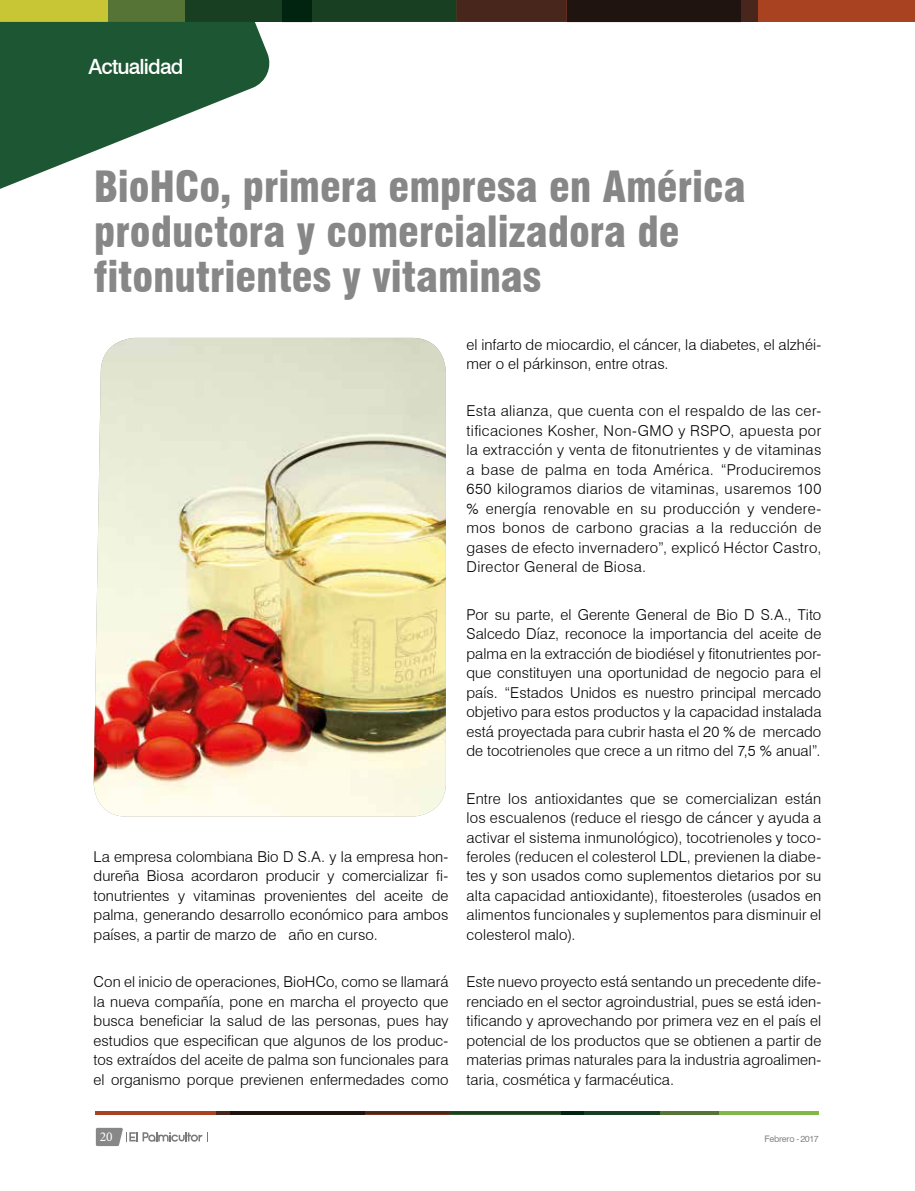
<style>
.page{position:relative;width:915px;height:1191px;background:#fff}
.page>*{position:absolute;margin:0;border:0;box-sizing:border-box;transform-origin:0 0}
.t1{font:900 condensed 42px/45px "Swiss 721 BT";letter-spacing:-.005em;color:#878787}
.t2{font:500 21px "Swiss 721 BT";letter-spacing:-.04em;color:#fff}
.t3{font:300 15px/19.5px "Swiss 721 BT";letter-spacing:.005em;color:#000;text-align:justify}
.t4{font:13.5px "Minion Pro";color:#fff}
.t5{font:9px "Swiss 721 BT";letter-spacing:-.025em;color:#878787}
</style>
<div class="page">
<hr style="left:464px;top:1111px;width:354px;height:3px;background:#82b845">
<hr style="left:364px;top:1111px;width:354px;height:3px;background:#567435">
<hr style="left:95px;top:1111px;width:354px;height:3px;background:#a94220">
<svg style="left:364px;top:1111px;width:197px;height:3px"></svg>
<hr style="left:583px;top:1111px;width:76px;height:3px;background:#183f21">
<hr style="left:561px;top:1111px;width:22px;height:3px;background:#00240f">
<hr style="left:216px;top:1111px;width:14px;height:3px;background:#48261b">
<hr style="left:230px;top:1111px;width:134px;height:3px;background:#1f140f">
<svg style="left:96px;top:1127px;width:112px;height:19px"></svg>
<div style="left:0;top:0;width:437px;height:22px;background:#c8c635"></div>
<div style="left:108px;top:0;width:458px;height:22px;background:#567435"></div>
<div style="left:456px;top:0;width:458px;height:22px;background:#a94220"></div>
<svg style="left:311px;top:0;width:255px;height:22px;background:#2c341e"></svg>
<div style="left:185px;top:0;width:97px;height:22px;background:#183f21"></div>
<div style="left:282px;top:0;width:29px;height:22px;background:#00240f"></div>
<div style="left:740px;top:0;width:17px;height:22px;background:#48261b"></div>
<div style="left:566px;top:0;width:174px;height:22px;background:#1f140f"></div>
<img style="left:93px;top:338px;width:353px;height:478px">
<svg style="left:0;top:22px;width:270px;height:167px;fill:#1d5632"></svg>
<h2 class="t2" style="left:89px;top:54px;width:96px">Actualidad</h2>
<h1 class="t1" style="left:94px;top:164px;width:653px">BioHCo, primera empresa en América productora y comercializadora de fitonutrientes y vitaminas</h1>
<p class="t3" style="left:94px;top:846px;width:356px">La empresa colombiana Bio D S.A. y la empresa hon&shy;dureña Biosa acordaron producir y comercializar fi&shy;tonutrientes y vitaminas provenientes del aceite de palma, generando desarrollo económico para ambos países, a partir de marzo de año en curso.</p>
<p class="t3" style="left:94px;top:972px;width:356px">Con el inicio de operaciones, BioHCo, como se llamará la nueva compañía, pone en marcha el proyecto que busca beneficiar la salud de las personas, pues hay estudios que especifican que algunos de los produc&shy;tos extraídos del aceite de palma son funcionales para el organismo porque previenen enfermedades como</p>
<p class="t3" style="left:466px;top:334px;width:356px">el infarto de miocardio, el cáncer, la diabetes, el alzhéi&shy;mer o el párkinson, entre otras.</p>
<p class="t3" style="left:466px;top:401px;width:356px">Esta alianza, que cuenta con el respaldo de las cer&shy;tificaciones Kosher, Non-GMO y RSPO, apuesta por la extracción y venta de fitonutrientes y de vitaminas a base de palma en toda América. “Produciremos 650 kilogramos diarios de vitaminas, usaremos 100 % energía renovable en su producción y vendere&shy;mos bonos de carbono gracias a la reducción de gases de efecto invernadero”, explicó Héctor Castro, Director General de Biosa.</p>
<p class="t3" style="left:466px;top:604px;width:356px">Por su parte, el Gerente General de Bio D S.A., Tito Salcedo Díaz, reconoce la importancia del aceite de palma en la extracción de biodiésel y fitonutrientes por&shy;que constituyen una oportunidad de negocio para el país. “Estados Unidos es nuestro principal mercado objetivo para estos productos y la capacidad instalada está proyectada para cubrir hasta el 20 % de mercado de tocotrienoles que crece a un ritmo del 7,5 % anual”.</p>
<p class="t3" style="left:466px;top:788px;width:356px">Entre los antioxidantes que se comercializan están los escualenos (reduce el riesgo de cáncer y ayuda a activar el sistema inmunológico), tocotrienoles y toco&shy;feroles (reducen el colesterol LDL, previenen la diabe&shy;tes y son usados como suplementos dietarios por su alta capacidad antioxidante), fitoesteroles (usados en alimentos funcionales y suplementos para disminuir el colesterol malo).</p>
<p class="t3" style="left:466px;top:972px;width:356px">Este nuevo proyecto está sentando un precedente dife&shy;renciado en el sector agroindustrial, pues se está iden&shy;tificando y aprovechando por primera vez en el país el potencial de los productos que se obtienen a partir de materias primas naturales para la industria agroalimen&shy;taria, cosmética y farmacéutica.</p>
<p class="t4" style="left:100px;top:1127px;width:14px">20</p>
<p class="t5" style="left:764px;top:1133px;width:56px">Febrero - 2017</p>
</div>
